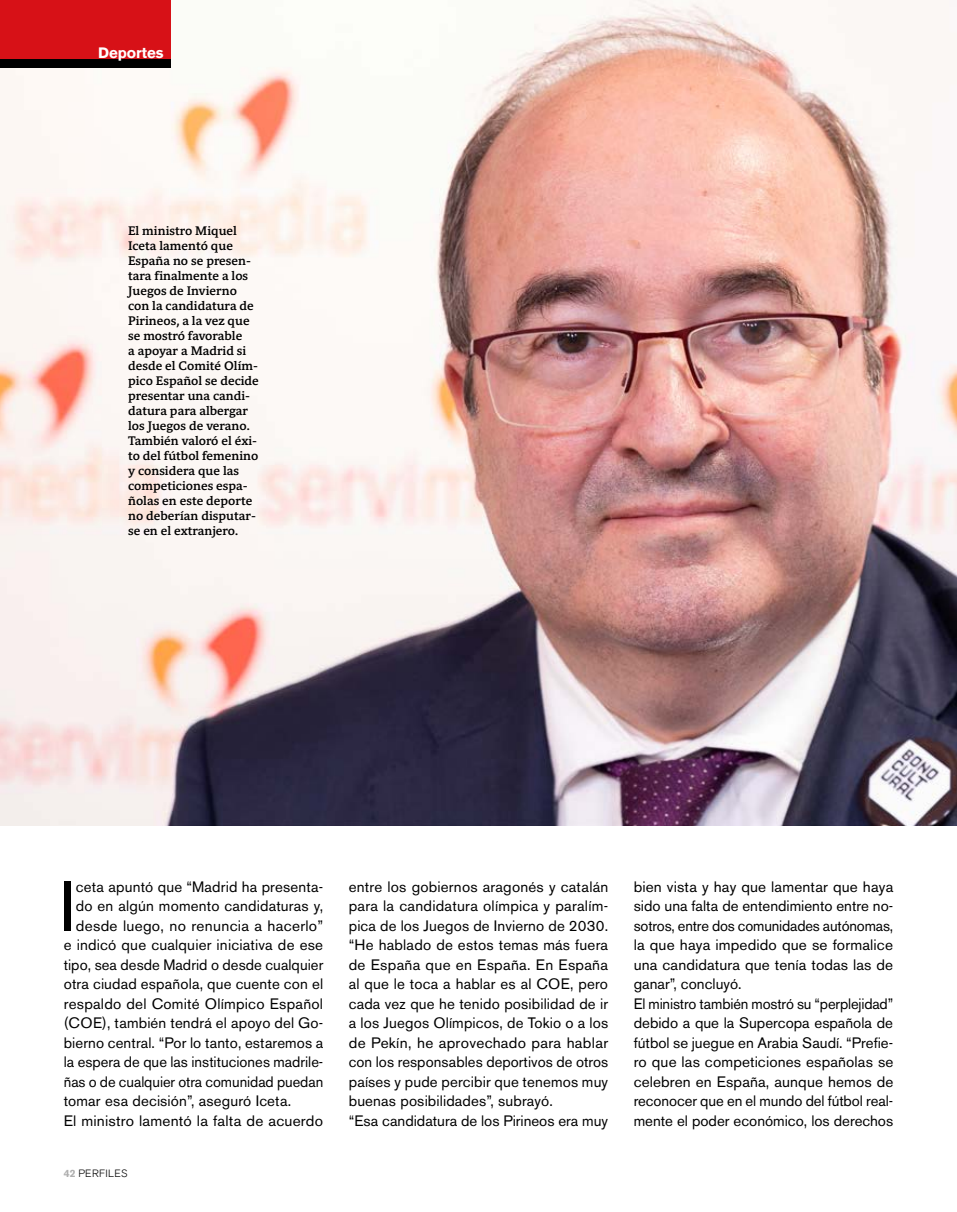
<style>
.page{position:relative;width:957px;height:1212px;background:#fff}
.page>*{position:absolute;margin:0;border:0;box-sizing:border-box;transform-origin:0 0}
.t1{font:70.2px "Akzidenz Grotesk BE";color:#000}
.t2{font:15px/19.5px "Akzidenz Grotesk BE";letter-spacing:.01em;color:#000}
.t3{font:700 15px "Akzidenz Grotesk BE";color:#fff}
.t4{font:700 12.75px/15px "Harmony Serif";color:#000}
.t5{font:300 10.5px "Akzidenz Grotesk BE";letter-spacing:.04em;color:#000}
.s1{font-weight:700;color:#b0b0b0}
</style>
<div class="page">
<img style="left:0;top:0;width:957px;height:825px">
<div style="left:0;top:0;width:170px;height:60px;background:#d71117"></div>
<div style="left:0;top:60px;width:170px;height:8px;background:#000"></div>
<hr style="left:956px;top:357px;width:1px;height:211px;background:#ef7b11">
<p class="t3" style="left:96px;top:40px;width:69px">Cuidados</p>
<p class="t3" style="left:98px;top:44px;width:67px">Deportes</p>
<p class="t4" style="left:128px;top:223px;width:132px">El ministro Miquel<br>Iceta lamentó que<br>España no se presen&shy;tara finalmente a los<br>Juegos de Invierno con la candidatura de<br>Pirineos, a la vez que se mostró favorable<br>a apoyar a Madrid si desde el Comité Olím&shy;pico Español se decide presentar una candi&shy;datura para albergar los Juegos de verano.<br>También valoró el éxi&shy;to del fútbol femenino y considera que las competiciones espa&shy;ñolas en este deporte no deberían disputar&shy;se en el extranjero.</p>
<h1 class="t1" style="left:59px;top:864px;width:18px">I</h1>
<p class="t2" style="left:76px;top:877px;width:249px">ceta apuntó que “Madrid ha presenta-</p>
<p class="t2" style="left:76px;top:896px;width:249px">do en algún momento candidaturas y,</p>
<p class="t2" style="left:76px;top:916px;width:249px">desde luego, no renuncia a hacerlo”</p>
<p class="t2" style="left:64px;top:935px;width:261px">e indicó que cualquier iniciativa de ese</p>
<p class="t2" style="left:64px;top:955px;width:261px">tipo, sea desde Madrid o desde cualquier</p>
<p class="t2" style="left:64px;top:974px;width:261px">otra ciudad española, que cuente con el</p>
<p class="t2" style="left:64px;top:994px;width:261px">respaldo del Comité Olímpico Español</p>
<p class="t2" style="left:64px;top:1013px;width:261px">(COE), también tendrá el apoyo del Go-</p>
<p class="t2" style="left:64px;top:1033px;width:261px">bierno central. “Por lo tanto, estaremos a</p>
<p class="t2" style="left:64px;top:1052px;width:261px">la espera de que las instituciones madrile-</p>
<p class="t2" style="left:64px;top:1072px;width:261px">ñas o de cualquier otra comunidad puedan</p>
<p class="t2" style="left:64px;top:1091px;width:229px">tomar esa decisión”, aseguró Iceta.</p>
<p class="t2" style="left:64px;top:1111px;width:261px">El ministro lamentó la falta de acuerdo</p>
<p class="t5" style="left:64px;top:1167px;width:65px"><span class="s1">42</span> PERFILES</p>
<p class="t2" style="left:349px;top:877px;width:261px">entre los gobiernos aragonés y catalán para la candidatura olímpica y paralím&shy;pica de los Juegos de Invierno de 2030. “He hablado de estos temas más fuera de España que en España. En España al que le toca a hablar es al COE, pero cada vez que he tenido posibilidad de ir a los Juegos Olímpicos, de Tokio o a los de Pekín, he aprovechado para hablar con los responsables deportivos de otros países y pude percibir que tenemos muy buenas posibilidades”, subrayó.<br>“Esa candidatura de los Pirineos era muy</p>
<p class="t2" style="left:634px;top:877px;width:261px">bien vista y hay que lamentar que haya sido una falta de entendimiento entre no&shy;sotros, entre dos comunidades autónomas, la que haya impedido que se formalice una candidatura que tenía todas las de ganar”, concluyó.<br>El ministro también mostró su “perplejidad” debido a que la Supercopa española de fútbol se juegue en Arabia Saudí. “Prefie&shy;ro que las competiciones españolas se celebren en España, aunque hemos de reconocer que en el mundo del fútbol real&shy;mente el poder económico, los derechos</p>
</div>
